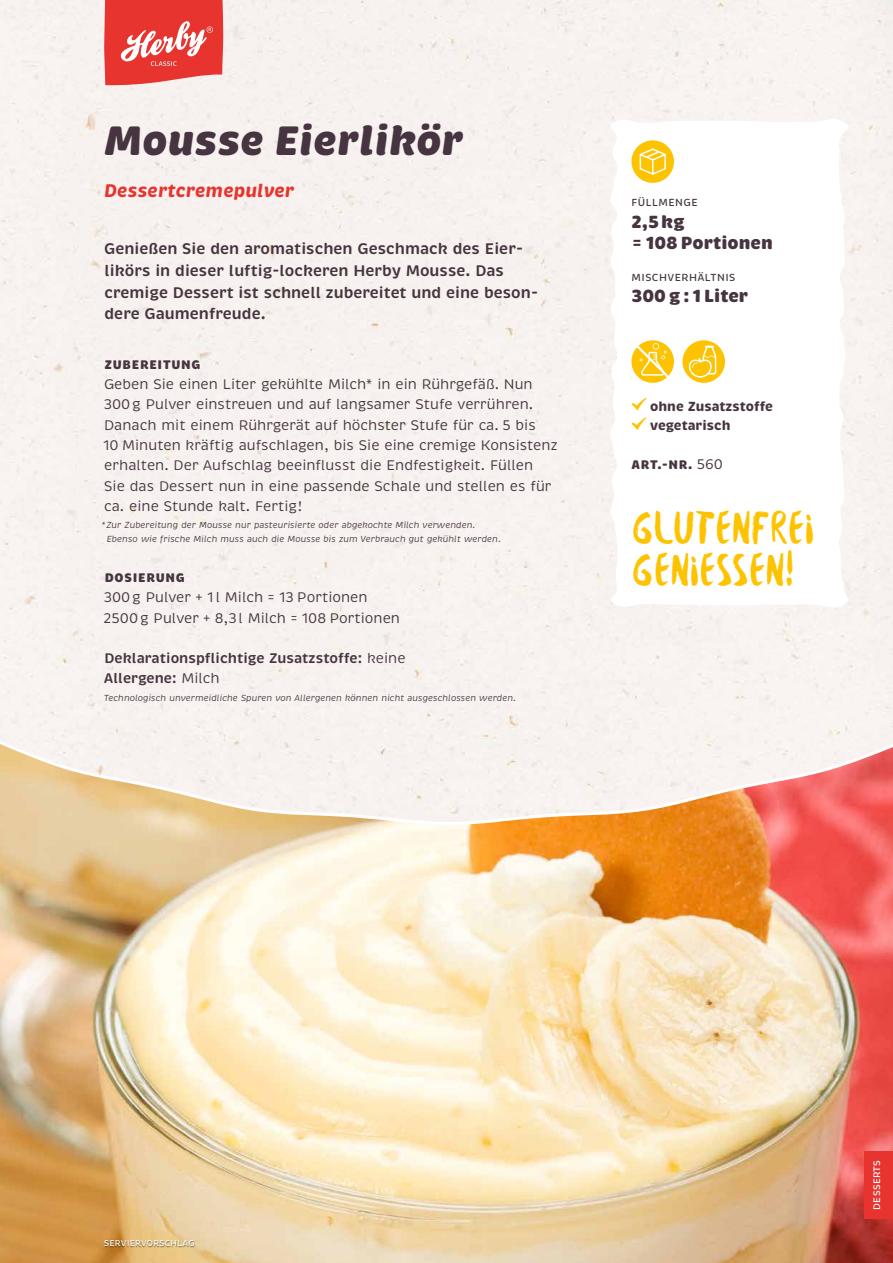
<style>
.page{position:relative;width:893px;height:1263px;background:#fff}
.page>*{position:absolute;margin:0;border:0;box-sizing:border-box;transform-origin:0 0}
.t1{font:49.5px/42px "Besom";letter-spacing:-.02em;color:#fdc300}
.t2{font:italic 900 42px "Brevia";color:#463540}
.t3{font:italic 700 18.75px "Brevia";color:#e7342f}
.t4{font:900 18px/21.3px "Brevia";color:#463540}
.t5{font:600 15.75px/21.8px "Brevia";color:#463540}
.t6{font:14.25px/20.2px "Brevia";color:#463540}
.t7{font:600 14.25px/20.2px "Brevia";color:#463540}
.t8{font:700 13.5px/19.5px "Brevia";color:#463540}
.t9{font:900 12.75px "Brevia";letter-spacing:.055em;color:#463540}
.t10{font:500 10.5px "Brevia";letter-spacing:.04em;color:#463540}
.t11{font:500 9.75px "Brevia";letter-spacing:.03em;color:#fff}
.t12{font:italic 9px/13.5px "Brevia";letter-spacing:.005em;color:#463540}
.t13{font:500 8.7px "Brevia";letter-spacing:.03em;color:#fff}
.s1{font-weight:400}
.s2{font-weight:400;font-size:14.25px}
</style>
<div class="page">
<img style="left:0;top:744px;width:893px;height:519px">
<svg style="left:603px;top:116px;width:251px;height:495px"></svg>
<svg style="left:631px;top:140px;width:43px;height:43px"></svg>
<svg style="left:631px;top:398px;width:15px;height:13px"></svg>
<svg style="left:631px;top:417px;width:15px;height:13px"></svg>
<svg style="left:631px;top:340px;width:43px;height:43px"></svg>
<svg style="left:682px;top:340px;width:43px;height:43px"></svg>
<div style="left:864px;top:1151px;width:29px;height:67px;background:#e7342f"></div>
<div style="left:105px;top:1241px;width:90px;height:7px;background:#000;opacity:.5"></div>
<svg style="left:104px;top:0;width:119px;height:85px"></svg>
<h2 class="t2" style="left:104px;top:114px;width:361px">Mousse Eierlikör</h2>
<h3 class="t3" style="left:104px;top:179px;width:192px">Dessertcremepulver</h3>
<p class="t5" style="left:104px;top:238px;width:433px">Genießen Sie den aromatischen Geschmack des Eier&shy;likörs in dieser luftig-lockeren Herby Mousse. Das cremige Dessert ist schnell zubereitet und eine beson&shy;dere Gaumenfreude.</p>
<p class="t9" style="left:104px;top:357px;width:98px">ZUBEREITUNG</p>
<p class="t6" style="left:103px;top:374px;width:456px">Geben Sie einen Liter gekühlte Milch* in ein Rührgefäß. Nun 300g Pulver einstreuen und auf langsamer Stufe verrühren.<br>Danach mit einem Rührgerät auf höchster Stufe für ca. 5 bis<br>10 Minuten kräftig aufschlagen, bis Sie eine cremige Konsistenz erhalten. Der Aufschlag beeinflusst die Endfestigkeit. Füllen<br>Sie das Dessert nun in eine passende Schale und stellen es für ca. eine Stunde kalt. Fertig!</p>
<p class="t12" style="left:107px;top:518px;width:395px;text-indent:-5px">* Zur Zubereitung der Mousse nur pasteurisierte oder abgekochte Milch verwenden.<br>Ebenso wie frische Milch muss auch die Mousse bis zum Verbrauch gut gekühlt werden.</p>
<p class="t9" style="left:105px;top:570px;width:82px">DOSIERUNG</p>
<p class="t6" style="left:104px;top:587px;width:298px">300g Pulver + 1 l Milch = 13 Portionen<br>2500g Pulver + 8,3l Milch = 108 Portionen</p>
<p class="t7" style="left:104px;top:648px;width:303px">Deklarationspflichtige Zusatzstoffe: <span class="s1">keine<br></span>Allergene: <span class="s1">Milch</span></p>
<p class="t12" style="left:104px;top:691px;width:413px">Technologisch unvermeidliche Spuren von Allergenen können nicht ausgeschlossen werden.</p>
<p class="t10" style="left:631px;top:196px;width:68px">FÜLLMENGE</p>
<p class="t4" style="left:631px;top:211px;width:143px">2,5kg<br>= 108 Portionen</p>
<p class="t10" style="left:631px;top:271px;width:105px">MISCHVERHÄLTNIS</p>
<p class="t4" style="left:631px;top:286px;width:118px">300 g : 1 Liter</p>
<p class="t8" style="left:650px;top:396px;width:124px">ohne Zusatzstoffe vegetarisch</p>
<p class="t9" style="left:632px;top:457px;width:93px">ART.-NR. <span class="s2">560</span></p>
<h1 class="t1" style="left:631px;top:506px;width:185px">GLUTENFREI<br>GENIESSEN!</h1>
<p class="t13" style="left:104px;top:1237px;width:92px">SERVIERVORSCHLAG</p>
<p class="t11" style="left:871px;top:1210px;width:51px;rotate:-90deg">DESSERTS</p>
</div>
